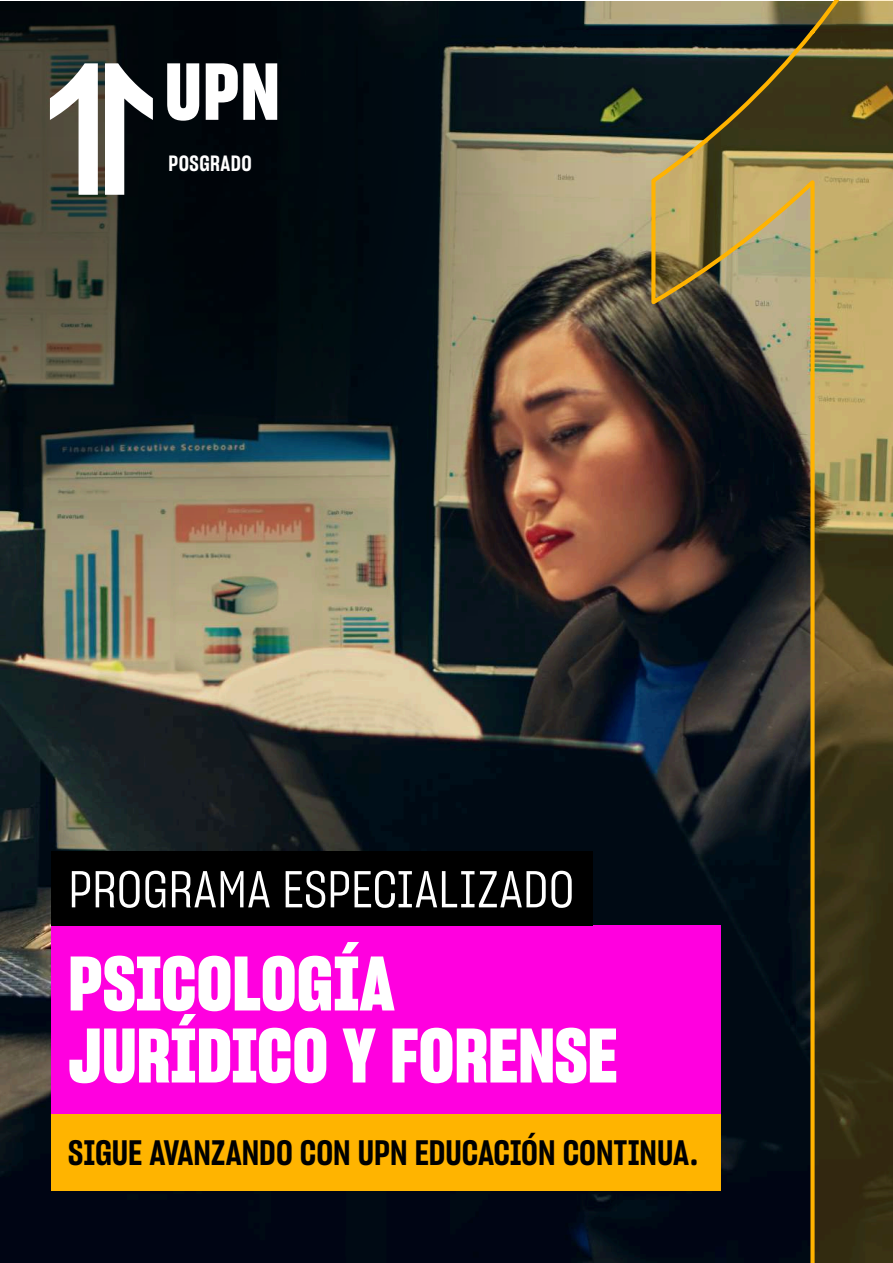
<style>
.page{position:relative;width:893px;height:1263px;background:#fff}
.page>*{position:absolute;margin:0;border:0;box-sizing:border-box;transform-origin:0 0}
.t1{font:75px/72px "Sharp Grotesk Bold 15";color:#fff}
.t2{font:51px "Sharp Grotesk Book 15";color:#fff}
.t3{font:34.5px "Sharp Grotesk Semi Bold 15";color:#000}
.t4{font:21.6px "Sharp Grotesk Semi Bold 15";letter-spacing:.02em;color:#fff}
</style>
<div class="page">
<img style="left:1px;top:1px;width:648px;height:1262px">
<svg style="left:649px;top:0;width:244px;height:1263px;background:#47422d"></svg>
<div style="left:51px;top:1114px;width:670px;height:76px;background:#ffb400"></div>
<div style="left:51px;top:925px;width:670px;height:189px;background:#ff00df"></div>
<div style="left:51px;top:851px;width:541px;height:74px;background:#000"></div>
<svg style="left:167px;top:63px;width:32px;height:58px"></svg>
<svg style="left:206px;top:63px;width:71px;height:57px"></svg>
<svg style="left:50px;top:63px;width:48px;height:132px"></svg>
<svg style="left:105px;top:63px;width:48px;height:132px"></svg>
<p class="t4" style="left:168px;top:148px;width:85px">POSGRADO</p>
<h2 class="t2" style="left:68px;top:853px;width:508px">PROGRAMA ESPECIALIZADO</h2>
<h1 class="t1" style="left:68px;top:946px;width:551px">PSICOLOGÍA<br>JURÍDICO Y FORENSE</h1>
<p class="t3" style="left:68px;top:1128px;width:632px">SIGUE AVANZANDO CON UPN EDUCACIÓN CONTINUA.</p>
</div>
